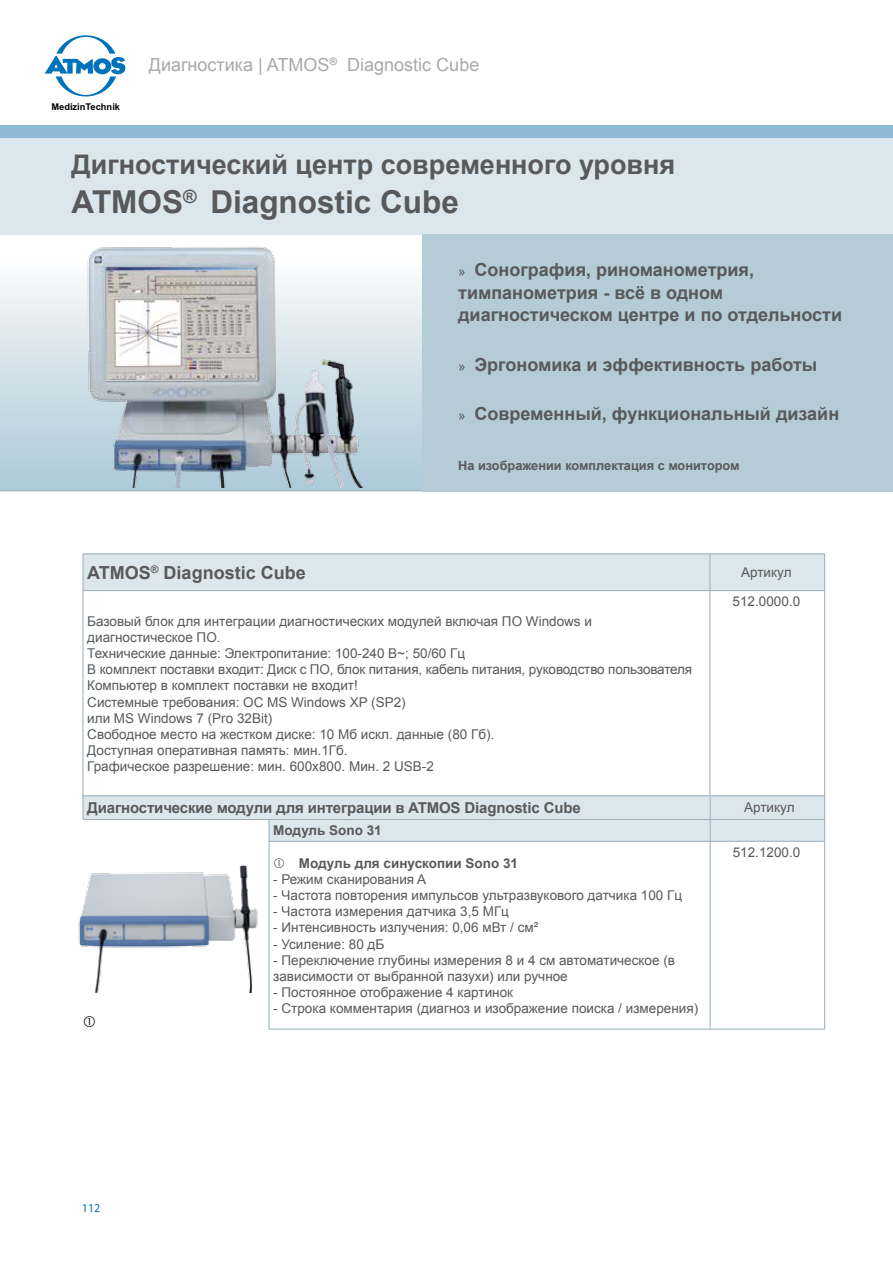
<style>
.page{position:relative;width:893px;height:1263px;background:#fff}
.page>*{position:absolute;margin:0;border:0;box-sizing:border-box;transform-origin:0 0}
.t1{font:700 31.5px "Arial";color:#58595b}
.t2{font:700 27px "Arial";color:#58595b}
.t3{font:700 18px/22.5px "Arial";color:#58595b}
.t4{font:18px "Arial";color:#a7a9ac}
.t5{font:700 15px "Arial";letter-spacing:-.01em;color:#58595b}
.t6{font:13.5px/16.2px "Arial";color:#58595b}
.t7{font:700 13.5px "Arial";color:#58595b}
.t8{font:700 12.75px "Arial";color:#58595b}
.t9{font:12px "Myriad Pro";color:#0072bc}
.t10{font:700 9.3px "Arial";color:#000}
.s1{font-weight:400;font-size:13.5px}
</style>
<div class="page">
<div style="left:0;top:125px;width:893px;height:13px;background:#8dbbd5"></div>
<svg style="left:0;top:234px;width:422px;height:257px"></svg>
<div style="left:0;top:138px;width:893px;height:96px;background:#dce7ed"></div>
<div style="left:422px;top:234px;width:471px;height:257px;background:#b5cbd6"></div>
<img style="left:67px;top:244px;width:313px;height:244px">
<div style="left:84px;top:554px;width:740px;height:36px;background:#dce7ed"></div>
<hr style="left:83px;top:553px;width:627px;height:1px;background:#97aeba">
<hr style="left:83px;top:554px;width:1px;height:36px;background:#97aeba">
<hr style="left:710px;top:553px;width:115px;height:1px;background:#97aeba">
<hr style="left:710px;top:554px;width:1px;height:36px;background:#97aeba">
<hr style="left:824px;top:554px;width:1px;height:36px;background:#97aeba">
<hr style="left:83px;top:590px;width:627px;height:1px;background:#97aeba">
<hr style="left:83px;top:591px;width:1px;height:205px;background:#97aeba">
<hr style="left:710px;top:590px;width:115px;height:1px;background:#97aeba">
<hr style="left:710px;top:591px;width:1px;height:205px;background:#97aeba">
<hr style="left:824px;top:591px;width:1px;height:205px;background:#97aeba">
<img style="left:78px;top:853px;width:191px;height:139px">
<hr style="left:269px;top:841px;width:441px;height:1px;background:#97aeba">
<hr style="left:269px;top:841px;width:1px;height:188px;background:#97aeba">
<hr style="left:710px;top:841px;width:115px;height:1px;background:#97aeba">
<hr style="left:710px;top:841px;width:1px;height:188px;background:#97aeba">
<hr style="left:824px;top:841px;width:1px;height:188px;background:#97aeba">
<hr style="left:269px;top:1029px;width:441px;height:1px;background:#97aeba">
<hr style="left:710px;top:1029px;width:115px;height:1px;background:#97aeba">
<hr style="left:83px;top:795px;width:627px;height:1px;background:#97aeba">
<hr style="left:710px;top:795px;width:115px;height:1px;background:#97aeba">
<svg style="left:83px;top:796px;width:742px;height:45px;background:#dfe9ee"></svg>
<hr style="left:83px;top:819px;width:627px;height:1px;background:#97aeba">
<hr style="left:710px;top:819px;width:115px;height:1px;background:#97aeba">
<svg style="left:45px;top:35px;width:80px;height:61px"></svg>
<p class="t10" style="left:51px;top:100px;width:70px">MedizinTechnik</p>
<h3 class="t4" style="left:149px;top:53px;width:332px">Диагностика | ATMOS<sup>®</sup> Diagnostic Cube</h3>
<h2 class="t2" style="left:72px;top:147px;width:605px">Дигностический центр современного уровня</h2>
<h1 class="t1" style="left:72px;top:181px;width:389px">ATMOS<sup>®</sup> Diagnostic Cube</h1>
<h3 class="t3" style="left:458px;top:259px;width:385px"><span class="s1">»</span> Сонография, риноманометрия, тимпанометрия - всё в одном диагностическом центре и по отдельности</h3>
<h3 class="t3" style="left:458px;top:354px;width:360px"><span class="s1">»</span> Эргономика и эффективность работы</h3>
<h3 class="t3" style="left:458px;top:403px;width:382px"><span class="s1">»</span> Современный, функциональный дизайн</h3>
<p class="t8" style="left:458px;top:457px;width:283px">На изображении комплектация с монитором</p>
<h3 class="t3" style="left:87px;top:562px;width:220px">ATMOS<sup>®</sup> Diagnostic Cube</h3>
<p class="t6" style="left:741px;top:564px;width:52px">Артикул</p>
<p class="t6" style="left:87px;top:613px;width:606px">Базовый блок для интеграции диагностических модулей включая ПО Windows и диагностическое ПО.<br>Технические данные: Электропитание: 100-240 В~; 50/60 Гц<br>В комплект поставки входит: Диск с ПО, блок питания, кабель питания, руководство пользователя Компьютер в комплект поставки не входит!<br>Системные требования: ОС MS Windows XP (SP2)<br>или MS Windows 7 (Pro 32Bit)<br>Свободное место на жестком диске: 10 Mб искл. данные (80 Гб).<br>Доступная оперативная память: мин.1Гб.<br>Графическое разрешение: мин. 600x800. Мин. 2 USB-2</p>
<p class="t6" style="left:733px;top:594px;width:69px">512.0000.0</p>
<p class="t5" style="left:87px;top:798px;width:495px">Диагностические модули для интеграции в ATMOS Diagnostic Cube</p>
<p class="t6" style="left:744px;top:799px;width:52px">Артикул</p>
<p class="t9" style="left:82px;top:1200px;width:20px">112</p>
<p class="t7" style="left:273px;top:821px;width:110px">Модуль Sono 31</p>
<p class="t7" style="left:299px;top:854px;width:221px">Модуль для синускопии Sono 31</p>
<p class="t6" style="left:273px;top:871px;width:154px">- Режим сканирования A</p>
<p class="t6" style="left:273px;top:887px;width:410px">- Частота повторения импульсов ультразвукового датчика 100 Гц</p>
<p class="t6" style="left:273px;top:903px;width:237px">- Частота измерения датчика 3,5 MГц</p>
<p class="t6" style="left:273px;top:920px;width:266px">- Интенсивность излучения: 0,06 мВт / см²</p>
<p class="t6" style="left:273px;top:936px;width:113px">- Усиление: 80 дБ</p>
<p class="t6" style="left:273px;top:952px;width:403px">- Переключение глубины измерения 8 и 4 см автоматическое (в зависимости от выбранной пазухи) или ручное</p>
<p class="t6" style="left:273px;top:984px;width:241px">- Постоянное отображение 4 картинок</p>
<p class="t6" style="left:273px;top:1001px;width:426px">- Строка комментария (диагноз и изображение поиска / измерения)</p>
<p class="t6" style="left:733px;top:844px;width:69px">512.1200.0</p>
</div>
